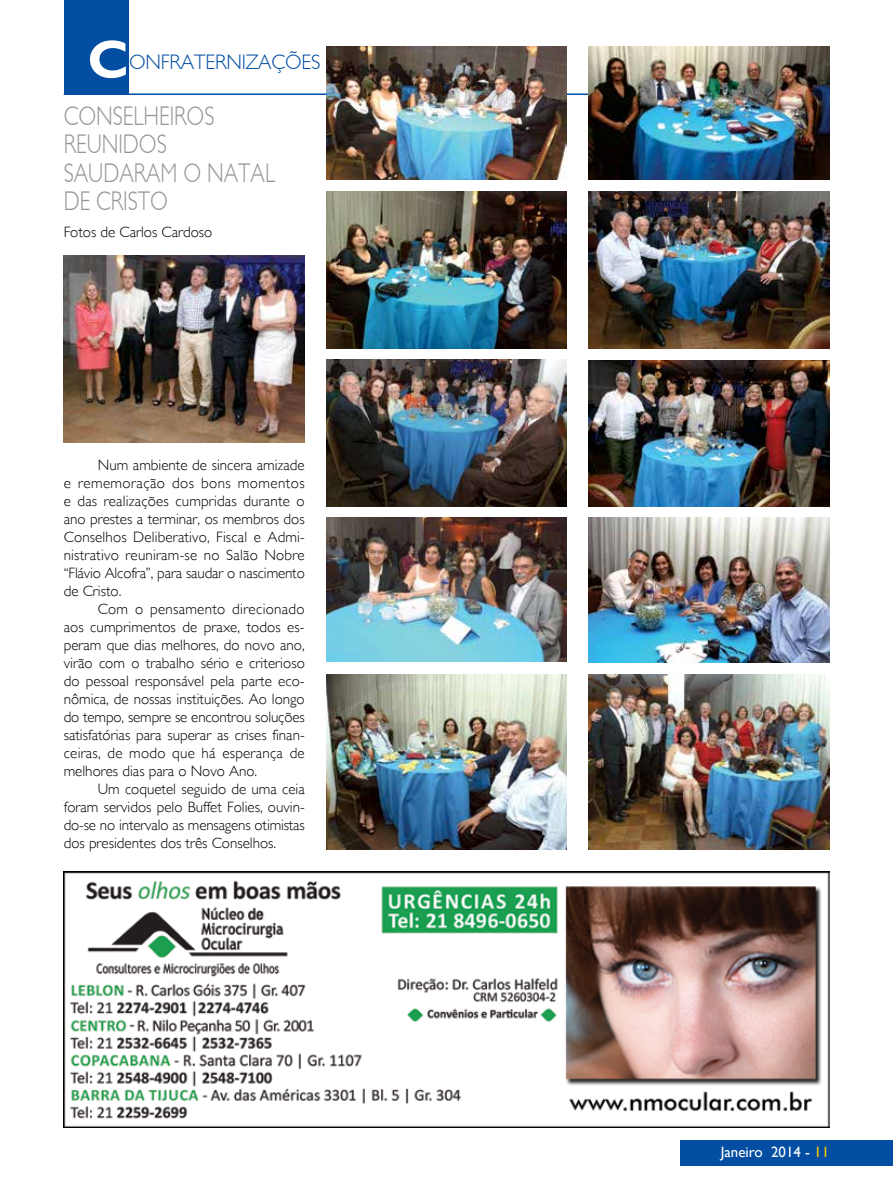
<style>
.page{position:relative;width:893px;height:1191px;background:#fff}
.page>*{position:absolute;margin:0;border:0;box-sizing:border-box;transform-origin:0 0}
.t1{font:700 54px "Gill Sans";color:#fff}
.t2{font:300 27px/28.5px "Gill Sans";color:#939598;scale:.8 1}
.t3{font:300 21px "Gill Sans";color:#034ea2;scale:.96 1}
.t4{font:300 15px/18px "Gill Sans";color:#000;text-align:justify}
.t5{font:15px "Gill Sans";color:#fff}
.s1{color:#ffcb05}
</style>
<div class="page">
<div style="left:680px;top:1140px;width:213px;height:25px;background:#034ea2"></div>
<div style="left:64px;top:0;width:65px;height:95px;background:#034ea2"></div>
<hr style="left:64px;top:93px;width:765px;height:2px;background:#034ea2">
<img style="left:64px;top:872px;width:765px;height:255px">
<img style="left:588px;top:517px;width:241px;height:145px">
<img style="left:588px;top:46px;width:241px;height:133px">
<img style="left:326px;top:191px;width:241px;height:157px">
<img style="left:588px;top:191px;width:241px;height:157px">
<img style="left:326px;top:360px;width:241px;height:146px">
<img style="left:588px;top:360px;width:241px;height:146px">
<img style="left:326px;top:517px;width:241px;height:144px">
<img style="left:326px;top:46px;width:241px;height:133px">
<img style="left:326px;top:674px;width:241px;height:175px">
<img style="left:64px;top:255px;width:241px;height:188px">
<img style="left:588px;top:674px;width:241px;height:175px">
<h1 class="t1" style="left:87px;top:27px;width:43px">C</h1>
<h3 class="t3" style="left:129px;top:50px;width:14px">onfraterniza</h3>
<h3 class="t3" style="left:272px;top:50px;width:41px">ções</h3>
<h2 class="t2" style="left:64px;top:102px;width:264px">CONSELHEIROS<br>REUNIDOS<br>SAUDARAM O NATAL<br>DE CRISTO</h2>
<p class="t4" style="left:64px;top:223px;width:150px">Fotos de Carlos Cardoso</p>
<p class="t4" style="left:64px;top:456px;width:243px;text-indent:34px">Num ambiente de sincera amizade e rememoração dos bons momentos e das realizações cumpridas durante o ano prestes a terminar, os membros dos Conselhos Deliberativo, Fiscal e Admi&shy;nistrativo reuniram-se no Salão Nobre “Flávio Alcofra”, para saudar o nascimento de Cristo.</p>
<p class="t4" style="left:64px;top:600px;width:243px;text-indent:34px">Com o pensamento direcionado aos cumprimentos de praxe, todos es&shy;peram que dias melhores, do novo ano, virão com o trabalho sério e criterioso do pessoal responsável pela parte eco&shy;nômica, de nossas instituições. Ao longo do tempo, sempre se encontrou soluções satisfatórias para superar as crises finan&shy;ceiras, de modo que há esperança de melhores dias para o Novo Ano.</p>
<p class="t4" style="left:64px;top:780px;width:243px;text-indent:34px">Um coquetel seguido de uma ceia foram servidos pelo Buffet Folies, ouvin&shy;do-se no intervalo as mensagens otimistas dos presidentes dos três Conselhos.</p>
<p class="t5" style="left:721px;top:1143px;width:110px">Janeiro 2014 - <span class="s1">11</span></p>
</div>
